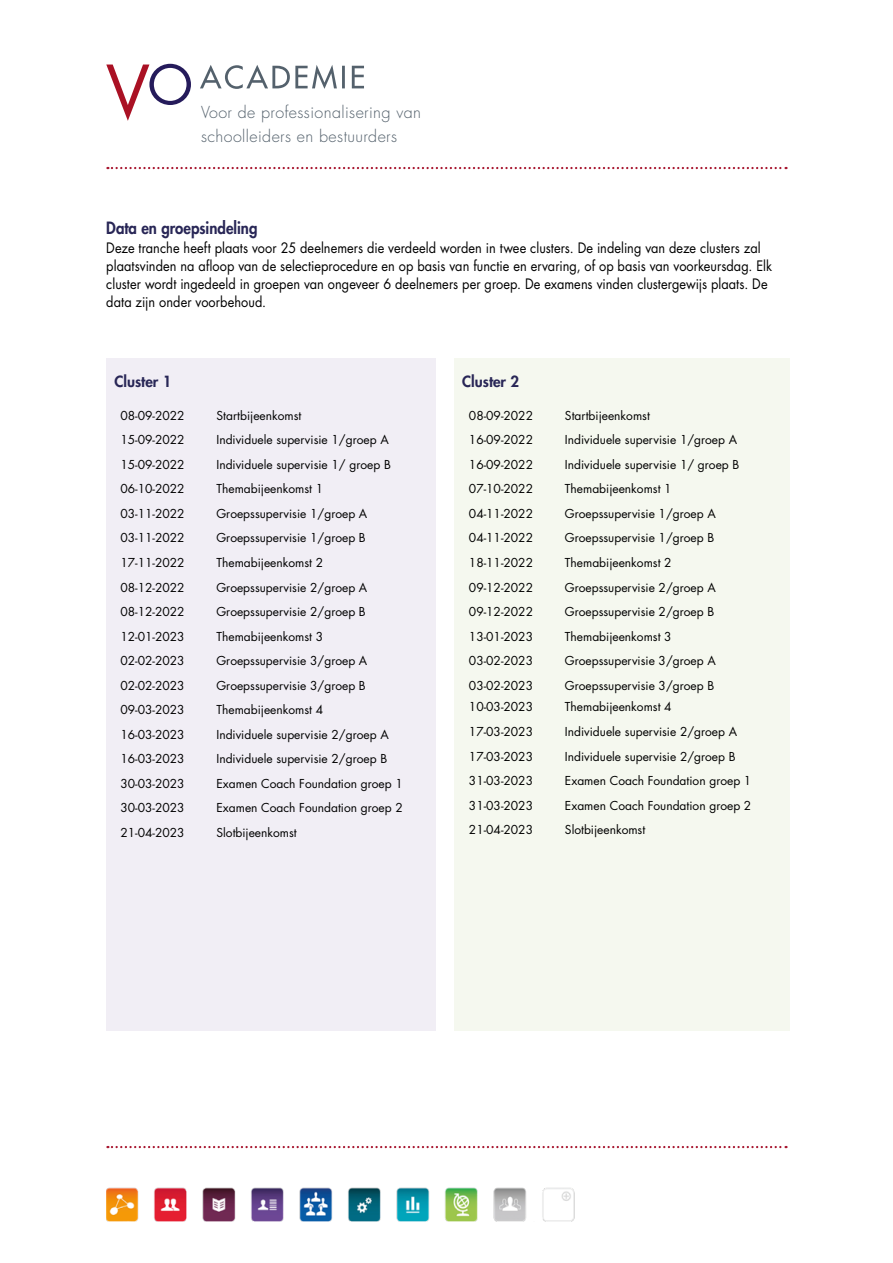
<style>
.page{position:relative;width:893px;height:1263px;background:#fff}
.page>*{position:absolute;margin:0;border:0;box-sizing:border-box;transform-origin:0 0}
.t1{font:800 16.5px "Futura Std";color:#282656;scale:.91 1}
.t2{font:300 16.05px/23.4px "Futura LT";letter-spacing:.025em;color:#54616c}
.t3{font:800 15px "Futura Std";color:#282656}
.t4{font:14.1px/18px "Futura Std";letter-spacing:.005em;color:#000;scale:.91 1}
.t5{font:12px "Futura Std";color:#000}
</style>
<div class="page">
<svg style="left:106px;top:64px;width:85px;height:57px"></svg>
<svg style="left:200px;top:65px;width:164px;height:24px"></svg>
<svg style="left:107px;top:167px;width:679px;height:2px"></svg>
<img style="left:106px;top:1187px;width:468px;height:34px">
<svg style="left:107px;top:1146px;width:679px;height:2px"></svg>
<div style="left:106px;top:358px;width:330px;height:673px;background:#f1eef5"></div>
<div style="left:454px;top:358px;width:336px;height:673px;background:#f5f8ef"></div>
<h2 class="t2" style="left:201px;top:101px;width:222px">Voor de professionalisering van schoolleiders en bestuurders</h2>
<h1 class="t1" style="left:106px;top:217px;width:168px">Data en groepsindeling</h1>
<p class="t4" style="left:106px;top:239px;width:733px">Deze tranche heeft plaats voor 25 deelnemers die verdeeld worden in twee clusters. De indeling van deze clusters zal plaatsvinden na afloop van de selectieprocedure en op basis van functie en ervaring, of op basis van voorkeursdag. Elk cluster wordt ingedeeld in groepen van ongeveer 6 deelnemers per groep. De examens vinden clustergewijs plaats. De data zijn onder voorbehoud.</p>
<p class="t3" style="left:114px;top:372px;width:58px">Cluster 1</p>
<p class="t3" style="left:462px;top:372px;width:58px">Cluster 2</p>
<p class="t5" style="left:120px;top:408px;width:66px">08-09-2022</p>
<p class="t5" style="left:216px;top:408px;width:86px">Startbijeenkomst</p>
<p class="t5" style="left:120px;top:432px;width:66px">15-09-2022</p>
<p class="t5" style="left:216px;top:432px;width:174px">Individuele supervisie 1/groep A</p>
<p class="t5" style="left:120px;top:457px;width:66px">15-09-2022</p>
<p class="t5" style="left:216px;top:457px;width:176px">Individuele supervisie 1/ groep B</p>
<p class="t5" style="left:120px;top:481px;width:66px">06-10-2022</p>
<p class="t5" style="left:216px;top:481px;width:108px">Themabijeenkomst 1</p>
<p class="t5" style="left:120px;top:506px;width:66px">03-11-2022</p>
<p class="t5" style="left:216px;top:506px;width:152px">Groepssupervisie 1/groep A</p>
<p class="t5" style="left:120px;top:530px;width:66px">03-11-2022</p>
<p class="t5" style="left:216px;top:530px;width:151px">Groepssupervisie 1/groep B</p>
<p class="t5" style="left:120px;top:555px;width:66px">17-11-2022</p>
<p class="t5" style="left:216px;top:555px;width:108px">Themabijeenkomst 2</p>
<p class="t5" style="left:120px;top:579px;width:66px">08-12-2022</p>
<p class="t5" style="left:216px;top:579px;width:152px">Groepssupervisie 2/groep A</p>
<p class="t5" style="left:120px;top:604px;width:66px">08-12-2022</p>
<p class="t5" style="left:216px;top:604px;width:151px">Groepssupervisie 2/groep B</p>
<p class="t5" style="left:120px;top:628px;width:66px">12-01-2023</p>
<p class="t5" style="left:216px;top:628px;width:108px">Themabijeenkomst 3</p>
<p class="t5" style="left:120px;top:653px;width:66px">02-02-2023</p>
<p class="t5" style="left:216px;top:653px;width:152px">Groepssupervisie 3/groep A</p>
<p class="t5" style="left:120px;top:677px;width:66px">02-02-2023</p>
<p class="t5" style="left:216px;top:677px;width:151px">Groepssupervisie 3/groep B</p>
<p class="t5" style="left:120px;top:702px;width:66px">09-03-2023</p>
<p class="t5" style="left:216px;top:702px;width:108px">Themabijeenkomst 4</p>
<p class="t5" style="left:120px;top:726px;width:66px">16-03-2023</p>
<p class="t5" style="left:216px;top:726px;width:174px">Individuele supervisie 2/groep A</p>
<p class="t5" style="left:120px;top:751px;width:66px">16-03-2023</p>
<p class="t5" style="left:216px;top:751px;width:172px">Individuele supervisie 2/groep B</p>
<p class="t5" style="left:120px;top:776px;width:66px">30-03-2023</p>
<p class="t5" style="left:216px;top:776px;width:188px">Examen Coach Foundation groep 1</p>
<p class="t5" style="left:120px;top:800px;width:66px">30-03-2023</p>
<p class="t5" style="left:216px;top:800px;width:188px">Examen Coach Foundation groep 2</p>
<p class="t5" style="left:120px;top:825px;width:66px">21-04-2023</p>
<p class="t5" style="left:216px;top:825px;width:82px">Slotbijeenkomst</p>
<p class="t5" style="left:469px;top:408px;width:66px">08-09-2022</p>
<p class="t5" style="left:565px;top:408px;width:86px">Startbijeenkomst</p>
<p class="t5" style="left:469px;top:432px;width:66px">16-09-2022</p>
<p class="t5" style="left:565px;top:432px;width:174px">Individuele supervisie 1/groep A</p>
<p class="t5" style="left:469px;top:457px;width:66px">16-09-2022</p>
<p class="t5" style="left:565px;top:457px;width:176px">Individuele supervisie 1/ groep B</p>
<p class="t5" style="left:469px;top:481px;width:66px">07-10-2022</p>
<p class="t5" style="left:565px;top:481px;width:108px">Themabijeenkomst 1</p>
<p class="t5" style="left:469px;top:506px;width:66px">04-11-2022</p>
<p class="t5" style="left:565px;top:506px;width:152px">Groepssupervisie 1/groep A</p>
<p class="t5" style="left:469px;top:530px;width:66px">04-11-2022</p>
<p class="t5" style="left:565px;top:530px;width:151px">Groepssupervisie 1/groep B</p>
<p class="t5" style="left:469px;top:555px;width:66px">18-11-2022</p>
<p class="t5" style="left:565px;top:555px;width:108px">Themabijeenkomst 2</p>
<p class="t5" style="left:469px;top:579px;width:66px">09-12-2022</p>
<p class="t5" style="left:565px;top:579px;width:152px">Groepssupervisie 2/groep A</p>
<p class="t5" style="left:469px;top:604px;width:66px">09-12-2022</p>
<p class="t5" style="left:565px;top:604px;width:151px">Groepssupervisie 2/groep B</p>
<p class="t5" style="left:469px;top:628px;width:66px">13-01-2023</p>
<p class="t5" style="left:565px;top:628px;width:108px">Themabijeenkomst 3</p>
<p class="t5" style="left:469px;top:653px;width:66px">03-02-2023</p>
<p class="t5" style="left:565px;top:653px;width:152px">Groepssupervisie 3/groep A</p>
<p class="t5" style="left:469px;top:677px;width:66px">03-02-2023</p>
<p class="t5" style="left:565px;top:677px;width:151px">Groepssupervisie 3/groep B</p>
<p class="t5" style="left:469px;top:699px;width:66px">10-03-2023</p>
<p class="t5" style="left:565px;top:699px;width:108px">Themabijeenkomst 4</p>
<p class="t5" style="left:469px;top:724px;width:66px">17-03-2023</p>
<p class="t5" style="left:565px;top:724px;width:174px">Individuele supervisie 2/groep A</p>
<p class="t5" style="left:469px;top:748px;width:66px">17-03-2023</p>
<p class="t5" style="left:565px;top:748px;width:172px">Individuele supervisie 2/groep B</p>
<p class="t5" style="left:469px;top:773px;width:66px">31-03-2023</p>
<p class="t5" style="left:565px;top:773px;width:188px">Examen Coach Foundation groep 1</p>
<p class="t5" style="left:469px;top:797px;width:66px">31-03-2023</p>
<p class="t5" style="left:565px;top:797px;width:188px">Examen Coach Foundation groep 2</p>
<p class="t5" style="left:469px;top:822px;width:66px">21-04-2023</p>
<p class="t5" style="left:565px;top:822px;width:82px">Slotbijeenkomst</p>
</div>
